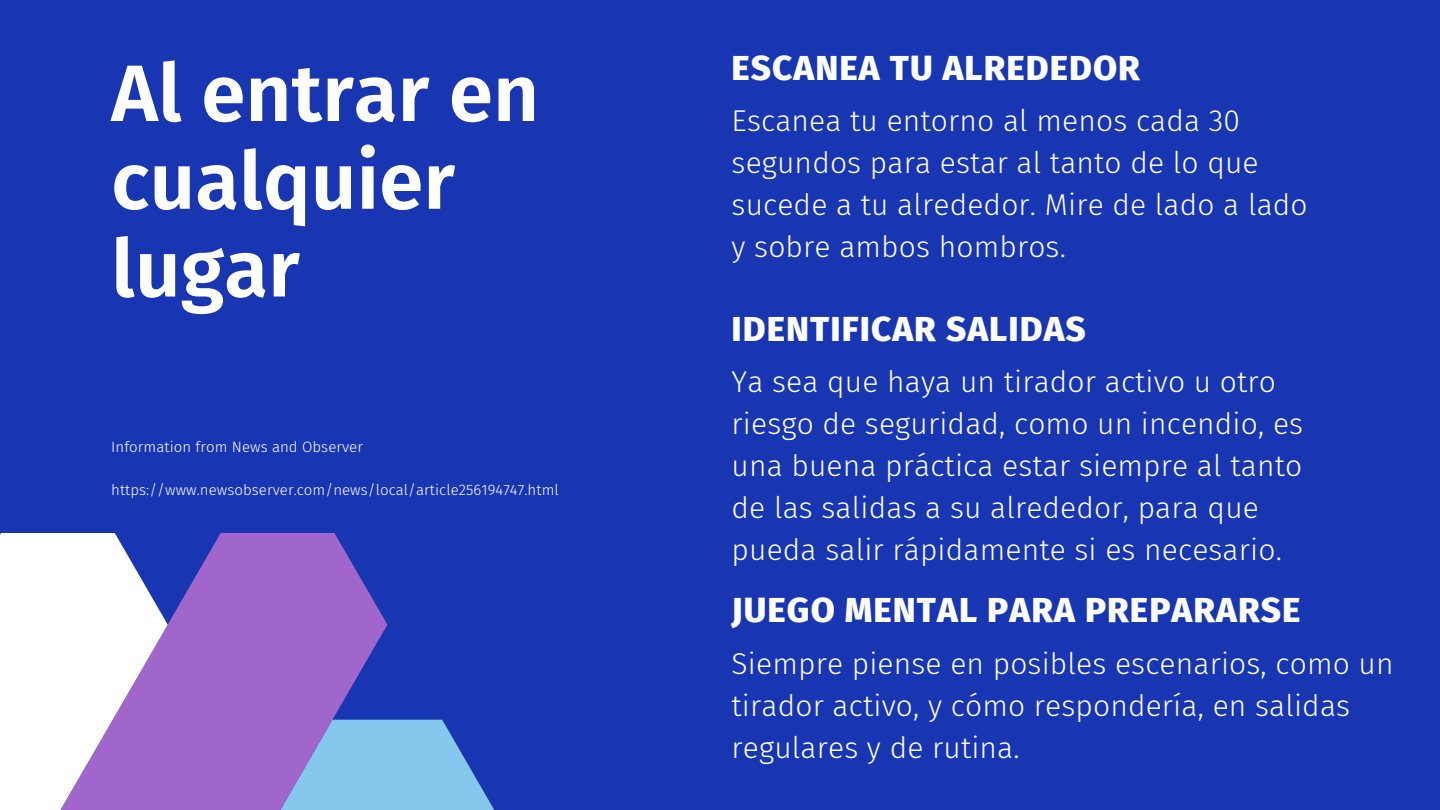
<style>
.page{position:relative;width:1440px;height:810px;background:#1836b2}
.page>*{position:absolute;margin:0;border:0;box-sizing:border-box;transform-origin:0 0}
.t1{font:600 80px/87.8px "Fira Sans";color:#fff}
.t2{font:800 35px "Fira Sans";letter-spacing:.03em;color:#fff}
.t3{font:300 30px/42px "Fira Sans";letter-spacing:.005em;color:#fff}
.t4{font:300 15px "Fira Sans";letter-spacing:.005em;color:#fff}
</style>
<div class="page">
<svg style="left:387px;top:720px;width:107px;height:90px"></svg>
<svg style="left:168px;top:533px;width:219px;height:277px;background:#8c6bcc"></svg>
<svg style="left:0;top:533px;width:168px;height:277px;background:#ded3ef"></svg>
<p class="t1" style="left:111px;top:50px;width:430px">Al entrar en cualquier lugar</p>
<p class="t4" style="left:111px;top:438px;width:253px">Information from News and Observer</p>
<p class="t4" style="left:111px;top:481px;width:449px">https://www.newsobserver.com/news/local/article256194747.html</p>
<p class="t2" style="left:732px;top:47px;width:410px">ESCANEA TU ALREDEDOR</p>
<p class="t3" style="left:732px;top:100px;width:578px">Escanea tu entorno al menos cada 30 segundos para estar al tanto de lo que sucede a tu alrededor. Mire de lado a lado y sobre ambos hombros.</p>
<p class="t2" style="left:732px;top:308px;width:356px">IDENTIFICAR SALIDAS</p>
<p class="t3" style="left:732px;top:361px;width:573px">Ya sea que haya un tirador activo u otro riesgo de seguridad, como un incendio, es una buena práctica estar siempre al tanto de las salidas a su alrededor, para que pueda salir rápidamente si es necesario.</p>
<p class="t2" style="left:732px;top:590px;width:570px">JUEGO MENTAL PARA PREPARARSE</p>
<p class="t3" style="left:732px;top:643px;width:663px">Siempre piense en posibles escenarios, como un tirador activo, y cómo respondería, en salidas regulares y de rutina.</p>
</div>
